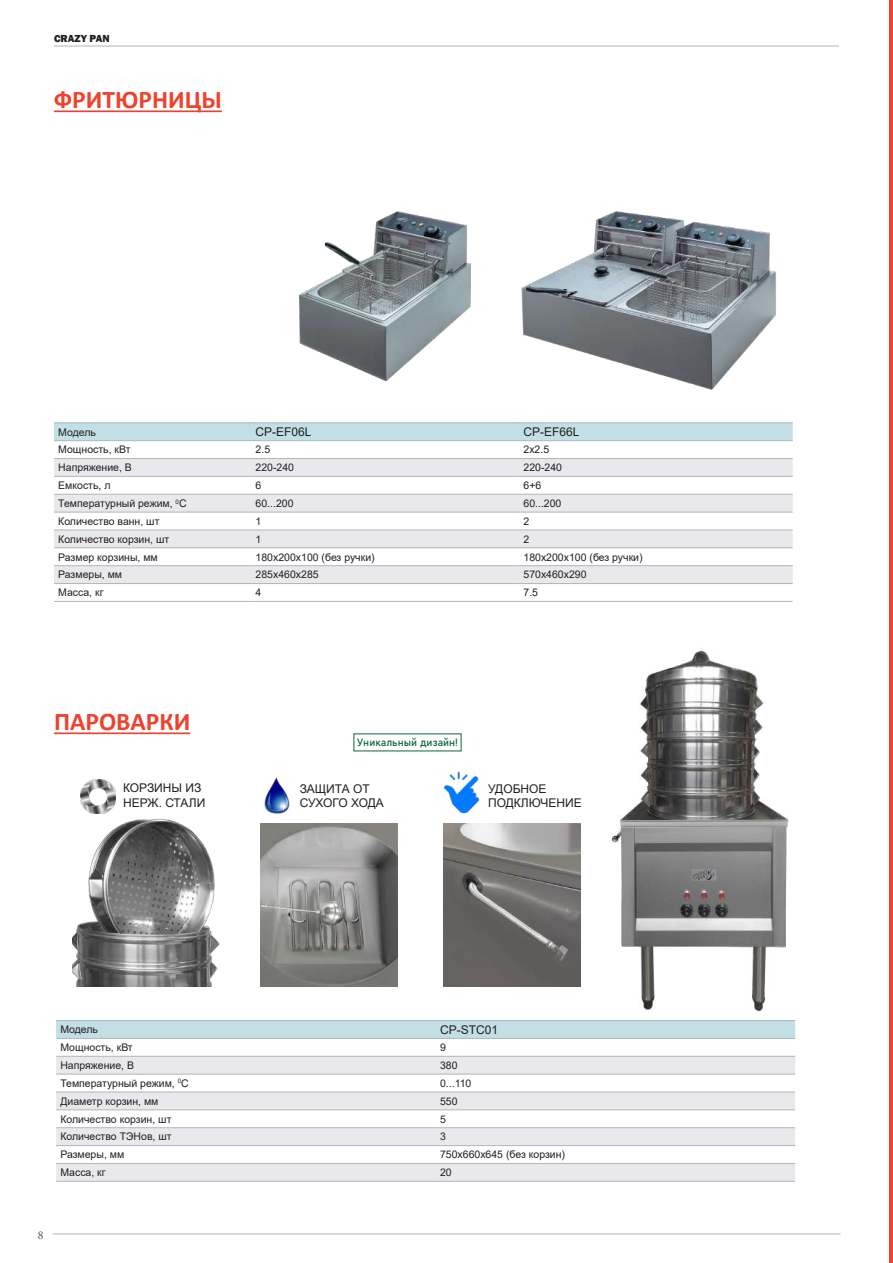
<style>
.page{position:relative;width:893px;height:1263px;background:#fff}
.page>*{position:absolute;margin:0;border:0;box-sizing:border-box;transform-origin:0 0}
.t1{font:700 25.5px "Calibri";color:#ef422d}
.t2{font:12px/14.4px "Arial";color:#231f20}
.t3{font:12px "Minion Pro";color:#55595a}
.t4{font:10.5px "Arial";color:#231f20}
.t5{font:10.5px "Bahnschrift";color:#0d6635}
.t6{font:800 10.5px "Franklin Gothic";color:#231f20}
</style>
<div class="page">
<hr style="left:53px;top:1234px;width:787px;height:1px;background:#b3b6b6">
<hr style="left:54px;top:46px;width:785px;height:1px;background:#b3b6b6">
<hr style="left:54px;top:110px;width:168px;height:2px;background:#ef422d">
<div style="left:54px;top:423px;width:739px;height:17px;background:#c1dfe4"></div>
<svg style="left:54px;top:441px;width:738px;height:1px"></svg>
<svg style="left:54px;top:459px;width:739px;height:124px;fill:#e9e9ec"></svg>
<hr style="left:251px;top:422px;width:268px;height:1px;background:#abb8be">
<hr style="left:519px;top:422px;width:274px;height:1px;background:#abb8be">
<hr style="left:251px;top:440px;width:268px;height:1px;background:#abb8be">
<hr style="left:519px;top:440px;width:274px;height:1px;background:#abb8be">
<hr style="left:54px;top:458px;width:197px;height:1px;background:#abb8be">
<hr style="left:251px;top:458px;width:268px;height:1px;background:#abb8be">
<hr style="left:519px;top:458px;width:274px;height:1px;background:#abb8be">
<hr style="left:54px;top:476px;width:197px;height:1px;background:#abb8be">
<hr style="left:251px;top:476px;width:268px;height:1px;background:#abb8be">
<hr style="left:519px;top:476px;width:274px;height:1px;background:#abb8be">
<hr style="left:54px;top:494px;width:197px;height:1px;background:#abb8be">
<hr style="left:251px;top:494px;width:268px;height:1px;background:#abb8be">
<hr style="left:519px;top:494px;width:274px;height:1px;background:#abb8be">
<hr style="left:54px;top:512px;width:197px;height:1px;background:#abb8be">
<hr style="left:251px;top:512px;width:268px;height:1px;background:#abb8be">
<hr style="left:519px;top:512px;width:274px;height:1px;background:#abb8be">
<hr style="left:54px;top:530px;width:197px;height:1px;background:#abb8be">
<hr style="left:251px;top:530px;width:268px;height:1px;background:#abb8be">
<hr style="left:519px;top:530px;width:274px;height:1px;background:#abb8be">
<hr style="left:54px;top:548px;width:197px;height:1px;background:#abb8be">
<hr style="left:251px;top:548px;width:268px;height:1px;background:#abb8be">
<hr style="left:519px;top:548px;width:274px;height:1px;background:#abb8be">
<hr style="left:54px;top:565px;width:197px;height:1px;background:#abb8be">
<hr style="left:251px;top:565px;width:268px;height:1px;background:#abb8be">
<hr style="left:519px;top:565px;width:274px;height:1px;background:#abb8be">
<hr style="left:54px;top:583px;width:197px;height:1px;background:#abb8be">
<hr style="left:251px;top:583px;width:268px;height:1px;background:#abb8be">
<hr style="left:519px;top:583px;width:274px;height:1px;background:#abb8be">
<hr style="left:54px;top:601px;width:197px;height:1px;background:#abb8be">
<hr style="left:251px;top:601px;width:268px;height:1px;background:#abb8be">
<hr style="left:519px;top:601px;width:274px;height:1px;background:#abb8be">
<hr style="left:54px;top:422px;width:197px;height:1px;background:#abb8be">
<hr style="left:54px;top:440px;width:197px;height:1px;background:#abb8be">
<img style="left:299px;top:212px;width:172px;height:169px">
<img style="left:522px;top:211px;width:254px;height:179px">
<hr style="left:889px;top:0;width:4px;height:1263px;background:#ef422b">
<hr style="left:54px;top:732px;width:136px;height:2px;background:#ef422d">
<div style="left:56px;top:1021px;width:739px;height:17px;background:#c1dfe4"></div>
<svg style="left:56px;top:1055px;width:739px;height:1px"></svg>
<svg style="left:56px;top:1057px;width:739px;height:124px;fill:#e9e9ec"></svg>
<hr style="left:436px;top:1020px;width:359px;height:1px;background:#abb8be">
<hr style="left:436px;top:1038px;width:359px;height:1px;background:#abb8be">
<hr style="left:56px;top:1056px;width:380px;height:1px;background:#abb8be">
<hr style="left:436px;top:1056px;width:359px;height:1px;background:#abb8be">
<hr style="left:56px;top:1074px;width:380px;height:1px;background:#abb8be">
<hr style="left:436px;top:1074px;width:359px;height:1px;background:#abb8be">
<hr style="left:56px;top:1092px;width:380px;height:1px;background:#abb8be">
<hr style="left:436px;top:1092px;width:359px;height:1px;background:#abb8be">
<hr style="left:56px;top:1109px;width:380px;height:1px;background:#abb8be">
<hr style="left:436px;top:1109px;width:359px;height:1px;background:#abb8be">
<hr style="left:56px;top:1127px;width:380px;height:1px;background:#abb8be">
<hr style="left:436px;top:1127px;width:359px;height:1px;background:#abb8be">
<hr style="left:56px;top:1145px;width:380px;height:1px;background:#abb8be">
<hr style="left:436px;top:1145px;width:359px;height:1px;background:#abb8be">
<hr style="left:56px;top:1163px;width:380px;height:1px;background:#abb8be">
<hr style="left:436px;top:1163px;width:359px;height:1px;background:#abb8be">
<hr style="left:56px;top:1181px;width:380px;height:1px;background:#abb8be">
<hr style="left:436px;top:1181px;width:359px;height:1px;background:#abb8be">
<hr style="left:56px;top:1020px;width:380px;height:1px;background:#abb8be">
<hr style="left:56px;top:1038px;width:380px;height:1px;background:#abb8be">
<img style="left:611px;top:650px;width:178px;height:361px">
<img style="left:261px;top:823px;width:136px;height:164px">
<img style="left:443px;top:823px;width:137px;height:164px">
<img style="left:265px;top:777px;width:24px;height:36px">
<img style="left:443px;top:772px;width:37px;height:42px">
<img style="left:72px;top:818px;width:148px;height:168px">
<img style="left:81px;top:780px;width:35px;height:34px">
<p class="t6" style="left:54px;top:31px;width:57px">CRAZY PAN</p>
<h1 class="t1" style="left:54px;top:82px;width:169px">ФРИТЮРНИЦЫ</h1>
<p class="t4" style="left:58px;top:425px;width:39px">Модель</p>
<p class="t2" style="left:256px;top:425px;width:58px">CP-EF06L</p>
<p class="t2" style="left:523px;top:425px;width:58px">CP-EF66L</p>
<p class="t4" style="left:58px;top:442px;width:74px">Мощность, кВт</p>
<p class="t4" style="left:256px;top:442px;width:16px">2.5</p>
<p class="t4" style="left:523px;top:442px;width:27px">2x2.5</p>
<p class="t4" style="left:58px;top:460px;width:75px">Напряжение, В</p>
<p class="t4" style="left:256px;top:460px;width:40px">220-240</p>
<p class="t4" style="left:523px;top:460px;width:40px">220-240</p>
<p class="t4" style="left:58px;top:478px;width:54px">Емкость, л</p>
<p class="t4" style="left:256px;top:478px;width:7px">6</p>
<p class="t4" style="left:523px;top:478px;width:19px">6+6</p>
<p class="t4" style="left:58px;top:496px;width:130px">Температурный режим, <sup>0</sup>С</p>
<p class="t4" style="left:256px;top:496px;width:39px">60...200</p>
<p class="t4" style="left:523px;top:496px;width:39px">60...200</p>
<p class="t4" style="left:58px;top:514px;width:103px">Количество ванн, шт</p>
<p class="t4" style="left:256px;top:514px;width:7px">1</p>
<p class="t4" style="left:523px;top:514px;width:7px">2</p>
<p class="t4" style="left:58px;top:532px;width:113px">Количество корзин, шт</p>
<p class="t4" style="left:256px;top:532px;width:7px">1</p>
<p class="t4" style="left:523px;top:532px;width:7px">2</p>
<p class="t4" style="left:58px;top:550px;width:101px">Размер корзины, мм</p>
<p class="t4" style="left:256px;top:550px;width:121px">180x200x100 (без ручки)</p>
<p class="t4" style="left:523px;top:550px;width:121px">180x200x100 (без ручки)</p>
<p class="t4" style="left:58px;top:567px;width:65px">Размеры, мм</p>
<p class="t4" style="left:256px;top:567px;width:65px">285x460x285</p>
<p class="t4" style="left:523px;top:567px;width:65px">570x460x290</p>
<p class="t4" style="left:58px;top:585px;width:47px">Масса, кг</p>
<p class="t4" style="left:256px;top:585px;width:7px">4</p>
<p class="t4" style="left:523px;top:585px;width:16px">7.5</p>
<h1 class="t1" style="left:54px;top:704px;width:138px">ПАРОВАРКИ</h1>
<p class="t2" style="left:123px;top:781px;width:84px">КОРЗИНЫ ИЗ<br>НЕРЖ. СТАЛИ</p>
<p class="t5" style="left:357px;top:734px;width:103px">Уникальный дизайн!</p>
<p class="t2" style="left:300px;top:781px;width:86px">ЗАЩИТА ОТ<br>СУХОГО ХОДА</p>
<p class="t2" style="left:488px;top:781px;width:95px">УДОБНОЕ<br>ПОДКЛЮЧЕНИЕ</p>
<p class="t4" style="left:60px;top:1022px;width:39px">Модель</p>
<p class="t2" style="left:440px;top:1022px;width:60px">CP-STC01</p>
<p class="t4" style="left:60px;top:1040px;width:74px">Мощность, кВт</p>
<p class="t4" style="left:440px;top:1040px;width:7px">9</p>
<p class="t4" style="left:60px;top:1058px;width:75px">Напряжение, В</p>
<p class="t4" style="left:440px;top:1058px;width:19px">380</p>
<p class="t4" style="left:60px;top:1076px;width:130px">Температурный режим, <sup>0</sup>С</p>
<p class="t4" style="left:440px;top:1076px;width:33px">0...110</p>
<p class="t4" style="left:60px;top:1094px;width:100px">Диаметр корзин, мм</p>
<p class="t4" style="left:440px;top:1094px;width:19px">550</p>
<p class="t4" style="left:60px;top:1112px;width:113px">Количество корзин, шт</p>
<p class="t4" style="left:440px;top:1112px;width:7px">5</p>
<p class="t4" style="left:60px;top:1129px;width:113px">Количество ТЭНов, шт</p>
<p class="t4" style="left:440px;top:1129px;width:7px">3</p>
<p class="t4" style="left:60px;top:1147px;width:65px">Размеры, мм</p>
<p class="t4" style="left:440px;top:1147px;width:126px">750x660x645 (без корзин)</p>
<p class="t4" style="left:60px;top:1165px;width:47px">Масса, кг</p>
<p class="t4" style="left:440px;top:1165px;width:13px">20</p>
<p class="t3" style="left:38px;top:1227px;width:7px">8</p>
</div>
